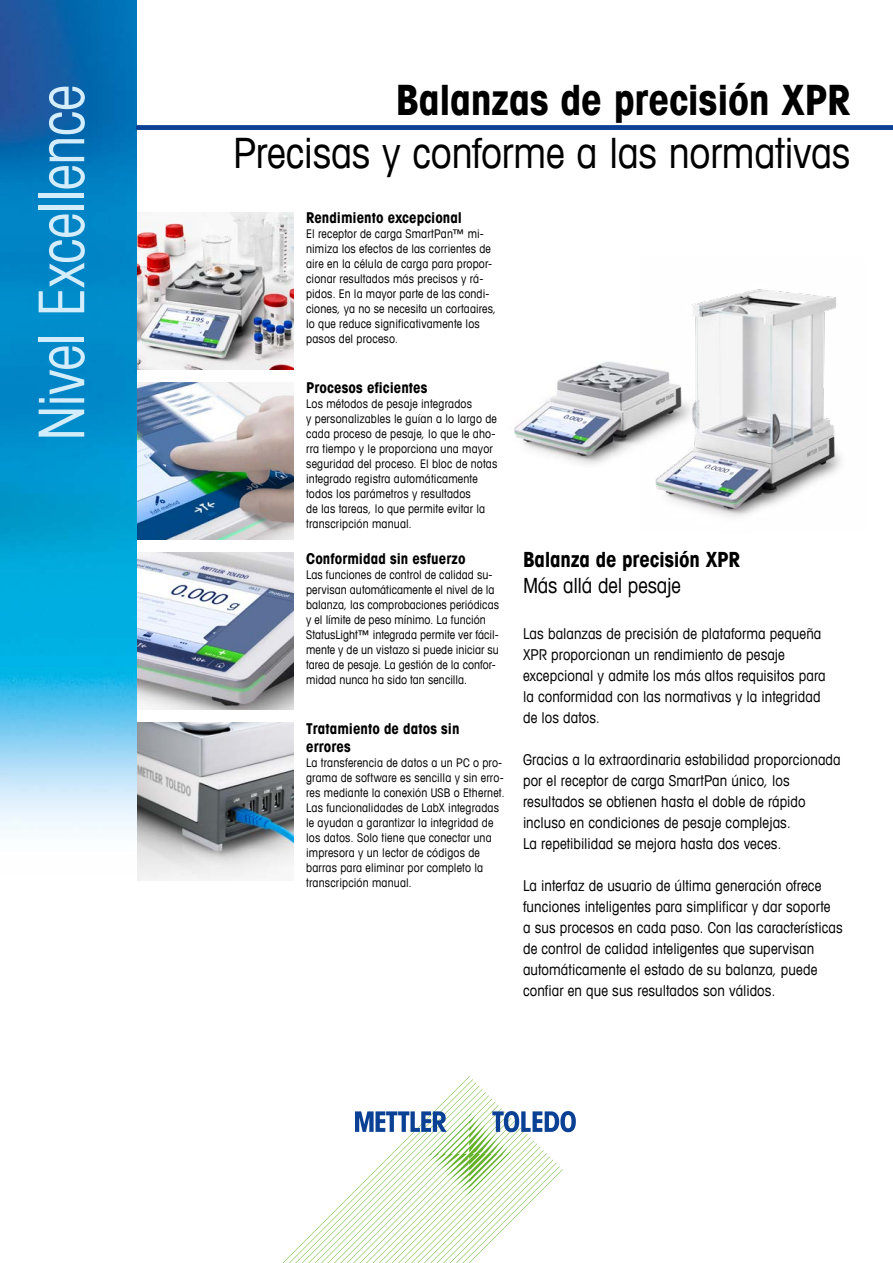
<style>
.page{position:relative;width:893px;height:1263px;background:#fff}
.page>*{position:absolute;margin:0;border:0;box-sizing:border-box;transform-origin:0 0}
.t1{font:condensed 63px "Avant Garde Com";letter-spacing:-.01em;color:#d4edfc;scale:.92 1}
.t2{font:condensed 42px "Avant Garde Com";letter-spacing:-.005em;color:#000}
.t3{font:700 condensed 42px "Avant Garde Com";letter-spacing:-.01em;color:#000}
.t4{font:700 condensed 21px "Avant Garde Com";letter-spacing:-.01em;color:#000}
.t5{font:condensed 21px "Avant Garde Com";letter-spacing:-.01em;color:#000}
.t6{font:condensed 15px/21px "Avant Garde Com";letter-spacing:.005em;color:#000}
.t7{font:700 condensed 15px/18px "Avant Garde Com";letter-spacing:.005em;color:#000}
.t8{font:condensed 12px/15px "Avant Garde Com";letter-spacing:.01em;color:#000}
</style>
<div class="page">
<img style="left:136px;top:382px;width:157px;height:158px">
<img style="left:136px;top:723px;width:157px;height:157px">
<img style="left:136px;top:213px;width:157px;height:157px">
<img style="left:514px;top:361px;width:126px;height:103px">
<img style="left:136px;top:553px;width:157px;height:157px">
<img style="left:640px;top:289px;width:201px;height:228px">
<img style="left:0;top:0;width:136px;height:830px">
<svg style="left:283px;top:1076px;width:293px;height:187px"></svg>
<div style="left:136px;top:125px;width:757px;height:5px;background:#0b4195"></div>
<h1 class="t1" style="left:23px;top:441px;width:388px;rotate:-90deg">Nivel Excellence</h1>
<h2 class="t3" style="left:396px;top:73px;width:456px">Balanzas de precisión XPR</h2>
<h2 class="t2" style="left:233px;top:127px;width:619px">Precisas y conforme a las normativas</h2>
<p class="t7" style="left:306px;top:209px;width:157px">Rendimiento excepcional</p>
<p class="t8" style="left:306px;top:226px;width:192px">El receptor de carga SmartPan™ mi&shy;nimiza los efectos de las corrientes de aire en la célula de carga para propor&shy;cionar resultados más precisos y rá&shy;pidos. En la mayor parte de las condi&shy;ciones, ya no se necesita un cortaaires, lo que reduce significativamente los pasos del proceso.</p>
<p class="t7" style="left:306px;top:379px;width:123px">Procesos eficientes</p>
<p class="t8" style="left:306px;top:396px;width:193px">Los métodos de pesaje integrados<br>y personalizables le guían a lo largo de cada proceso de pesaje, lo que le aho&shy;rra tiempo y le proporciona una mayor seguridad del proceso. El bloc de notas integrado registra automáticamente todos los parámetros y resultados<br>de las tareas, lo que permite evitar la transcripción manual.</p>
<p class="t7" style="left:306px;top:549px;width:161px">Conformidad sin esfuerzo</p>
<p class="t8" style="left:306px;top:566px;width:194px">Las funciones de control de calidad su&shy;pervisan automáticamente el nivel de la balanza, las comprobaciones periódicas y el límite de peso mínimo. La función StatusLight™ integrada permite ver fácil&shy;mente y de un vistazo si puede iniciar su tarea de pesaje. La gestión de la confor&shy;midad nunca ha sido tan sencilla.</p>
<p class="t7" style="left:306px;top:719px;width:155px">Tratamiento de datos sin errores</p>
<p class="t8" style="left:306px;top:754px;width:200px">La transferencia de datos a un PC o pro&shy;grama de software es sencilla y sin erro&shy;res mediante la conexión USB o Ethernet.<br>Las funcionalidades de LabX integradas le ayudan a garantizar la integridad de los datos. Solo tiene que conectar una impresora y un lector de códigos de barras para eliminar por completo la transcripción manual.</p>
<h3 class="t4" style="left:523px;top:546px;width:219px">Balanza de precisión XPR</h3>
<h3 class="t5" style="left:523px;top:572px;width:159px">Más allá del pesaje</h3>
<p class="t6" style="left:523px;top:623px;width:304px">Las balanzas de precisión de plataforma pequeña XPR proporcionan un rendimiento de pesaje excepcional y admite los más altos requisitos para la conformidad con las normativas y la integridad de los datos.</p>
<p class="t6" style="left:523px;top:749px;width:319px">Gracias a la extraordinaria estabilidad proporcionada por el receptor de carga SmartPan único, los resultados se obtienen hasta el doble de rápido incluso en condiciones de pesaje complejas.<br>La repetibilidad se mejora hasta dos veces.</p>
<p class="t6" style="left:523px;top:875px;width:321px">La interfaz de usuario de última generación ofrece funciones inteligentes para simplificar y dar soporte<br>a sus procesos en cada paso. Con las características de control de calidad inteligentes que supervisan automáticamente el estado de su balanza, puede confiar en que sus resultados son válidos.</p>
</div>
